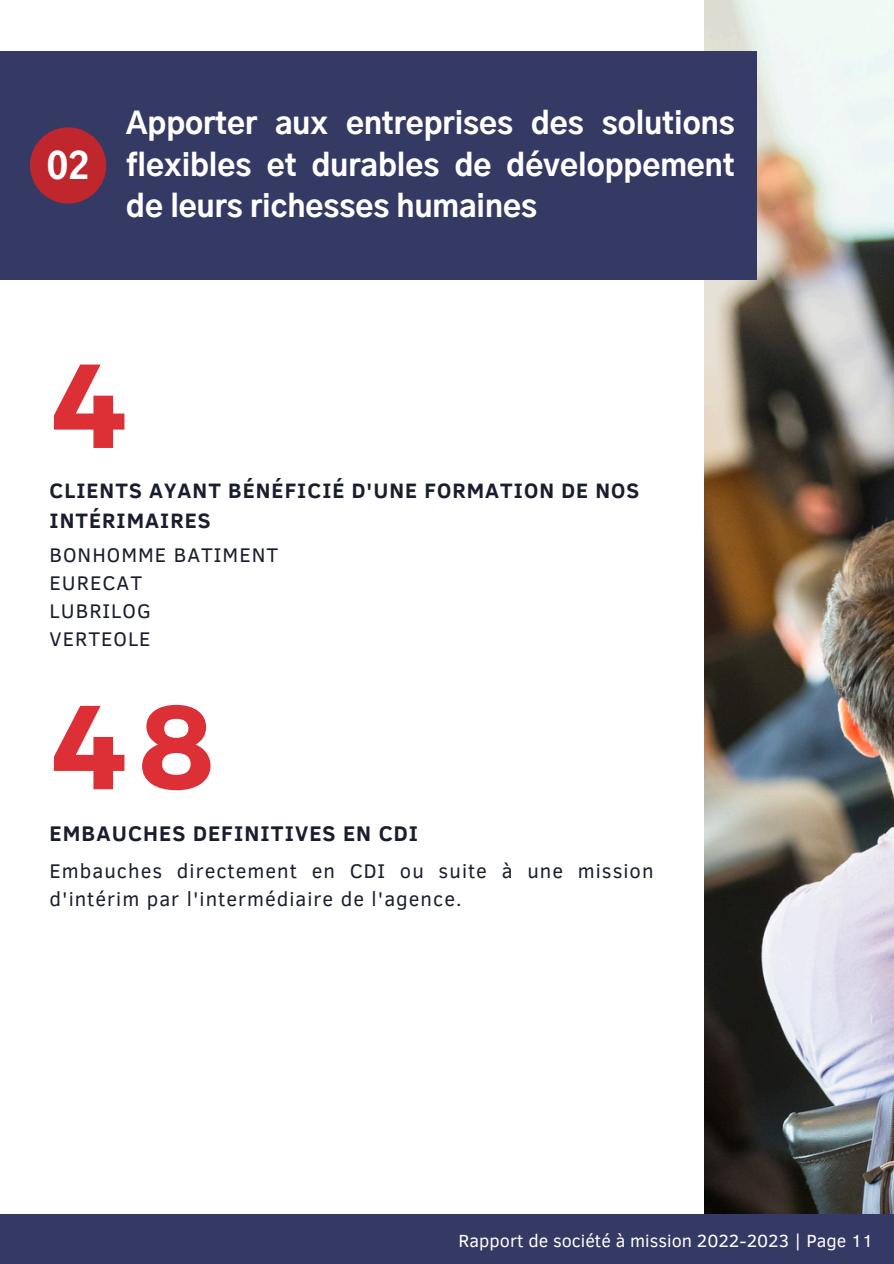
<style>
.page{position:relative;width:894px;height:1264px;background:#fff}
.page>*{position:absolute;margin:0;border:0;box-sizing:border-box;transform-origin:0 0}
.t1{font:700 119.1px "Montserrat";color:#dc2f36}
.t2{font:800 36px "Gothic A1";color:#fff}
.t3{font:800 30px/41.7px "Gothic A1";color:#fff;text-align:justify}
.t4{font:700 21.75px "Clear Sans";letter-spacing:.05em;color:#191d2d}
.t5{font:700 21.3px/29.2px "Clear Sans";letter-spacing:.05em;color:#191d2d}
.t6{font:20.25px/28.2px "Clear Sans";letter-spacing:.05em;color:#191d2d}
.t7{font:18px "Clear Sans";color:#fff}
</style>
<div class="page">
<img style="left:704px;top:0;width:189px;height:1214px">
<div style="left:0;top:1214px;width:893px;height:49px;background:#353a64"></div>
<div style="left:0;top:52px;width:756px;height:227px;background:#353a64"></div>
<div style="left:30px;top:127px;width:76px;height:76px;background:#c0272c;border-radius:50%"></div>
<p class="t2" style="left:47px;top:150px;width:44px">02</p>
<h3 class="t3" style="left:126px;top:104px;width:609px">Apporter aux entreprises des solutions flexibles et durables de développement de leurs richesses humaines</h3>
<p class="t1" style="left:51px;top:328px;width:77px">4</p>
<p class="t5" style="left:50px;top:475px;width:591px">CLIENTS AYANT BÉNÉFICIÉ D'UNE FORMATION DE NOS<br>INTÉRIMAIRES</p>
<h2 class="t6" style="left:50px;top:539px;width:230px">BONHOMME BATIMENT<br>EURECAT<br>LUBRILOG<br>VERTEOLE</h2>
<h1 class="t1" style="left:51px;top:669px;width:165px">48</h1>
<p class="t4" style="left:50px;top:817px;width:370px">EMBAUCHES DEFINITIVES EN CDI</p>
<h2 class="t6" style="left:50px;top:855px;width:605px">Embauches directement en CDI ou suite à une mission d'intérim par l'intermédiaire de l'agence.</h2>
<h4 class="t7" style="left:458px;top:1227px;width:416px">Rapport de société à mission 2022-2023 | Page 11</h4>
</div>
